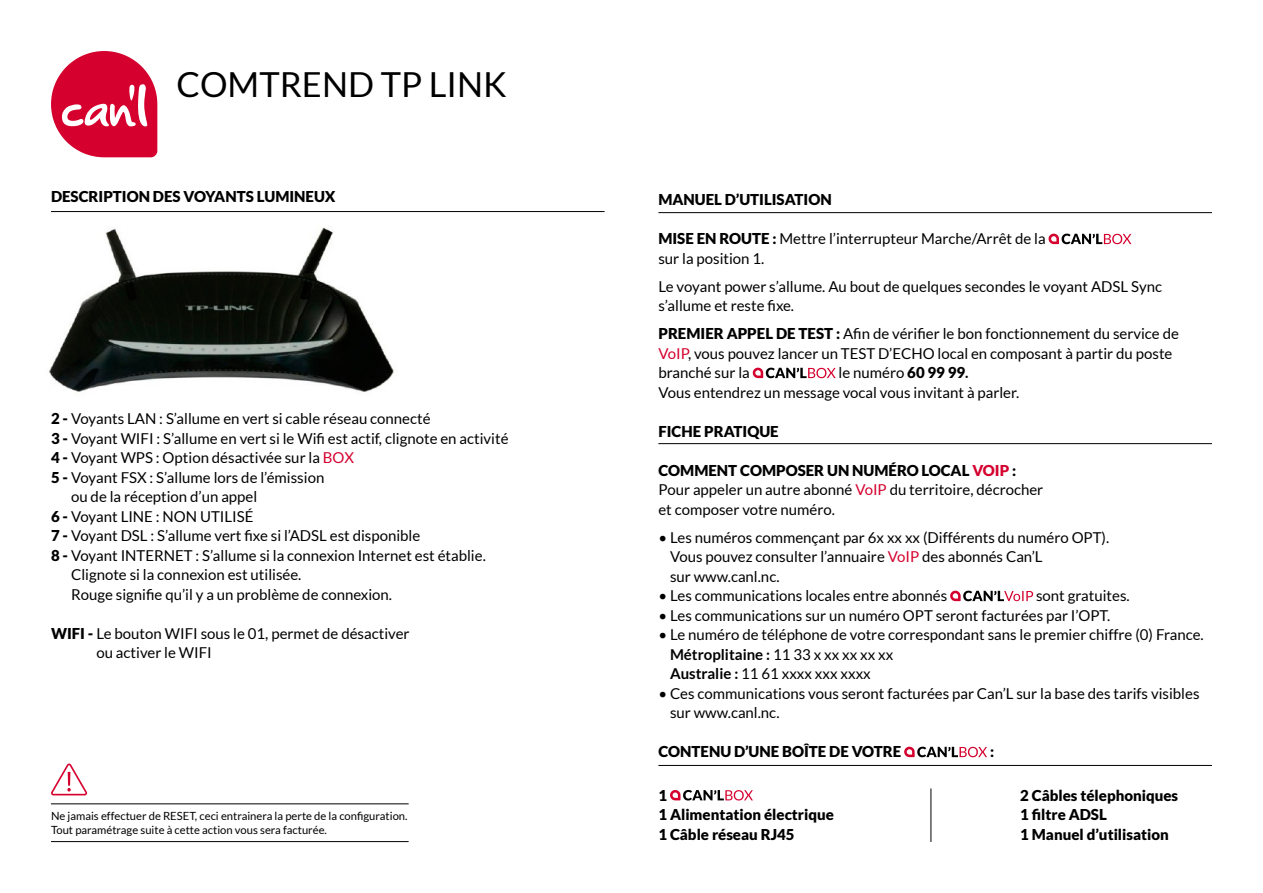
<style>
.page{position:relative;width:1263px;height:893px;background:#fff}
.page>*{position:absolute;margin:0;border:0;box-sizing:border-box;transform-origin:0 0}
.t1{font:34.5px "Lato";color:#000}
.t2{font:15px/19.5px "Lato";color:#000}
.t3{font:900 15px/19.5px "Lato";color:#000}
.t4{font:11.25px/13.5px "Lato";color:#000}
.s1{font-weight:900}
.s2{color:#d5002e}
.s3{font-weight:700}
.s4{font-weight:900;color:#d5002e}
</style>
<div class="page">
<img style="left:49px;top:227px;width:346px;height:165px">
<svg style="left:1048px;top:234px;width:83px;height:10px"></svg>
<svg style="left:753px;top:368px;width:83px;height:10px"></svg>
<svg style="left:950px;top:591px;width:83px;height:10px"></svg>
<svg style="left:904px;top:747px;width:83px;height:10px"></svg>
<svg style="left:670px;top:790px;width:83px;height:10px"></svg>
<hr style="left:930px;top:788px;width:1px;height:54px;background:#000">
<hr style="left:51px;top:211px;width:553px;height:1px;background:#000">
<hr style="left:658px;top:212px;width:554px;height:1px;background:#000">
<hr style="left:658px;top:443px;width:554px;height:1px;background:#000">
<hr style="left:658px;top:765px;width:554px;height:1px;background:#000">
<svg style="left:51px;top:51px;width:106px;height:106px"></svg>
<svg style="left:51px;top:763px;width:36px;height:32px"></svg>
<hr style="left:51px;top:803px;width:358px;height:1px;background:#000">
<hr style="left:51px;top:841px;width:358px;height:1px;background:#000">
<h1 class="t1" style="left:176px;top:65px;width:332px">Comtren d tp lin k</h1>
<p class="t3" style="left:51px;top:186px;width:286px">DESCRIPTION DES VOYANTS LUMINEUX</p>
<p class="t2" style="left:51px;top:409px;width:381px"><span class="s1">2 -</span> Voyants LAN : S’allume en vert si cable réseau connecté</p>
<p class="t2" style="left:51px;top:428px;width:459px"><span class="s1">3 -</span> Voyant WIFI : S’allume en vert si le Wifi est actif, clignote en activité</p>
<p class="t2" style="left:51px;top:448px;width:304px"><span class="s1">4 -</span> Voyant WPS : Option désactivée sur la <span class="s2">Box</span></p>
<p class="t2" style="left:51px;top:467px;width:275px"><span class="s1">5 -</span> Voyant FSX : S’allume lors de l’émission</p>
<p class="t2" style="left:71px;top:487px;width:188px">ou de la réception d’un appel</p>
<p class="t2" style="left:51px;top:506px;width:176px"><span class="s1">6 -</span> Voyant LINE : Non utilis</p>
<p class="t2" style="left:245px;top:506px;width:10px">é</p>
<p class="t2" style="left:51px;top:526px;width:371px"><span class="s1">7 -</span> Voyant DSL : S’allume vert fixe si l’ADSL est disponible</p>
<p class="t2" style="left:51px;top:545px;width:436px"><span class="s1">8 -</span> Voyant INTERNET : S’allume si la connexion Internet est établie.</p>
<p class="t2" style="left:71px;top:565px;width:232px">Clignote si la connexion est utilisée.</p>
<p class="t2" style="left:71px;top:584px;width:323px">Rouge signifie qu’il y a un problème de connexion.</p>
<p class="t2" style="left:96px;top:623px;width:315px;text-indent:-45px"><span class="s1">WIFI -</span> Le bouton WIFI sous le 01, permet de désactiver ou activer le WIFI</p>
<p class="t4" style="left:51px;top:809px;width:358px">Ne jamais effectuer de reset, ceci entrainera la perte de la configuration.<br>Tout paramétrage suite à cette action vous sera facturée.</p>
<p class="t3" style="left:658px;top:190px;width:175px">MANUEL D’UTILISATION</p>
<p class="t3" style="left:658px;top:229px;width:72px">MISE ENROUTE</p>
<p class="t2" style="left:772px;top:229px;width:275px"><span class="s1">:</span> Mettre l’interrupteur Marche/Arrêt de la</p>
<p class="t2" style="left:658px;top:244px;width:505px;line-height:28px">sur la position 1.<br>Le voyant power s’allume. Au bout de quelques secondes le voyant ADSL Sync</p>
<p class="t2" style="left:658px;top:296px;width:137px">s’allume et reste fixe.</p>
<p class="t3" style="left:658px;top:324px;width:20px">PREMIER</p>
<p class="t3" style="left:727px;top:324px;width:11px">APPEL</p>
<p class="t3" style="left:776px;top:324px;width:33px">DE TEST</p>
<p class="t2" style="left:658px;top:324px;width:522px;text-indent:178px"><span class="s1">:</span> Afin de vérifier le bon fonctionnement du service de<br><span class="s2">VoIP</span>, vous pouvez lancer un TEST D’ECHO local en composant à partir du poste branché sur la</p>
<p class="t2" style="left:658px;top:363px;width:362px;text-indent:180px">le numéro <span class="s1">60 99 99</span><span class="s3">.<br></span>Vous entendrez un message vocal vous invitant à parler.</p>
<p class="t3" style="left:658px;top:421px;width:122px">FICHE PRATIQUE</p>
<p class="t3" style="left:658px;top:460px;width:23px">COMMENT</p>
<p class="t3" style="left:740px;top:460px;width:12px">COMPOSER</p>
<p class="t3" style="left:827px;top:460px;width:38px">UN NUM</p>
<p class="t3" style="left:888px;top:460px;width:44px">ÉRO LOCAL</p>
<p class="t2" style="left:658px;top:460px;width:386px;text-indent:314px"><span class="s4">VOIP</span> <span class="s1">:<br></span>Pour appeler un autre abonné <span class="s2">VoIP</span> du territoire, décrocher et composer votre numéro.</p>
<p class="t2" style="left:670px;top:527px;width:441px;text-indent:-12px">• Les numéros commençant par 6x xx xx (Différents du numéro OPT).<br>Vous pouvez consulter l’annuaire <span class="s2">VoIP</span> des abonnés Can’L<br>sur www.canl.nc.</p>
<p class="t2" style="left:658px;top:586px;width:290px">• Les communications locales entre abonnés</p>
<p class="t2" style="left:1036px;top:586px;width:95px">sont gratuites.</p>
<p class="t2" style="left:658px;top:605px;width:453px">• Les communications sur un numéro OPT seront facturées par I’OPT.</p>
<p class="t2" style="left:670px;top:625px;width:535px;text-indent:-12px">• Le numéro de téléphone de votre correspondant sans le premier chiffre (0) France.<br><span class="s3">Métroplitaine :</span> 11 33 x xx xx xx xx<br><span class="s3">Australie :</span> 11 61 xxxx xxx xxxx</p>
<p class="t2" style="left:670px;top:683px;width:531px;text-indent:-12px">• Ces communications vous seront facturées par Can’L sur la base des tarifs visibles sur www.canl.nc.</p>
<p class="t3" style="left:658px;top:742px;width:22px">CONTENU</p>
<p class="t3" style="left:734px;top:742px;width:26px">D’UNE</p>
<p class="t3" style="left:782px;top:742px;width:81px">BOÎTE DE VOTRE</p>
<p class="t3" style="left:990px;top:742px;width:6px">:</p>
<p class="t3" style="left:658px;top:785px;width:177px">1<br>1 ALIMENTATION ÉLECTRIQUE<br>1 CÂBLE RÉSEAU RJ45</p>
<p class="t3" style="left:1020px;top:785px;width:159px">2 CÂBLES TÉLEPHONIQUES<br>1 FILTRE ADSL<br>1 MANUEL D’UTILISATION</p>
</div>
